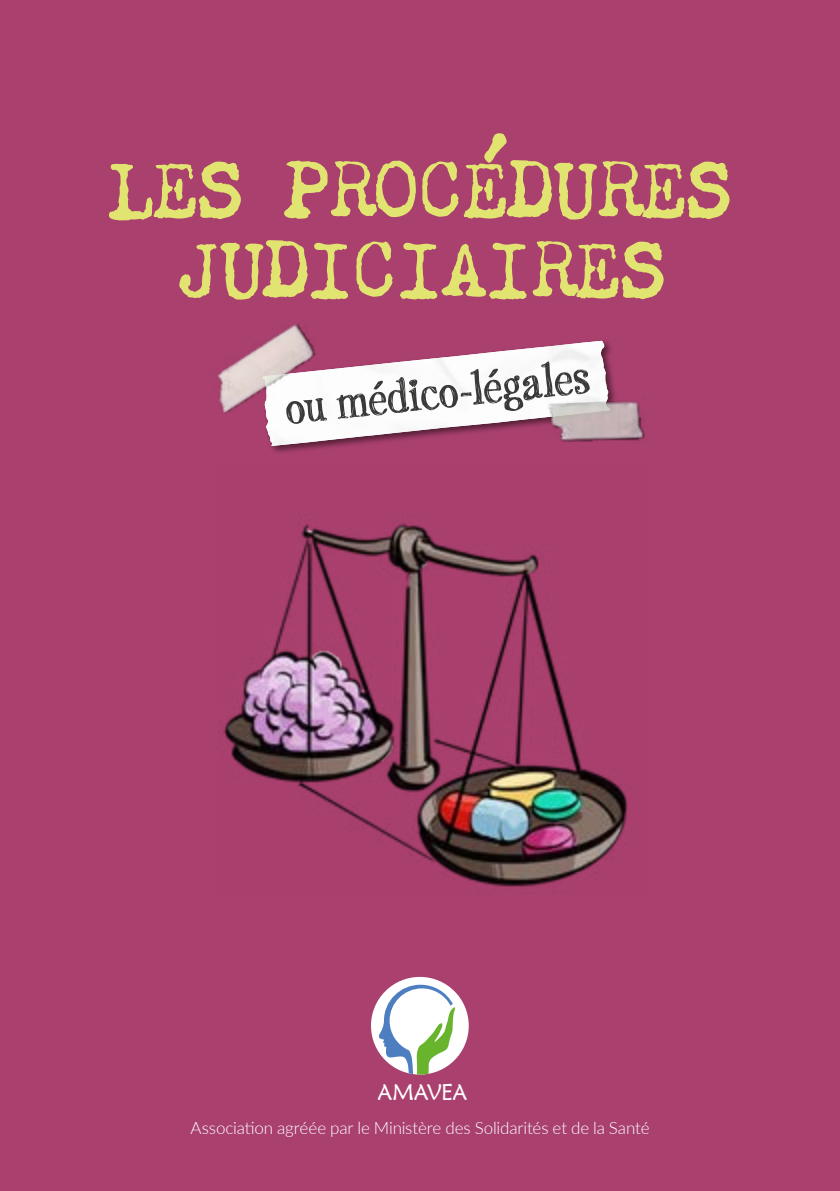
<style>
.page{position:relative;width:840px;height:1191px;background:#fff}
.page>*{position:absolute;margin:0;border:0;box-sizing:border-box;transform-origin:0 0}
.t1{font:500 72px/80px "Chandler 42";letter-spacing:.015em;color:#e2e471;text-align:center}
.t2{font:700 48.6px "P22 Stanyan";color:#3a3938}
.t3{font:22.6px "Maiandra GD";letter-spacing:-.01em;color:#fff}
.t4{font:300 17px "Lato";letter-spacing:-.01em;color:#fff}
</style>
<div class="page">
<div style="left:0;top:0;width:839px;height:1191px;background:#a9406e"></div>
<div style="left:371px;top:977px;width:97px;height:97px;background:#fff;border-radius:50%"></div>
<svg style="left:378px;top:984px;width:77px;height:90px"></svg>
<img style="left:223px;top:523px;width:405px;height:364px">
<div style="left:262px;top:340px;width:356px;height:114px;background:#000;opacity:.5"></div>
<img style="left:262px;top:341px;width:349px;height:105px">
<img style="left:217px;top:323px;width:117px;height:106px">
<img style="left:542px;top:396px;width:103px;height:51px">
<h1 class="t1" style="left:109px;top:151px;width:622px">LES PROCÉDURES<br>JUDICIAIRES</h1>
<h2 class="t2" style="left:282px;top:379px;width:307px;rotate:-6deg">ou médico-légales</h2>
<h3 class="t3" style="left:377px;top:1078px;width:91px">AMAVEA</h3>
<p class="t4" style="left:190px;top:1116px;width:460px">Association agréée par le Ministère des Solidarités et de la Santé</p>
</div>
